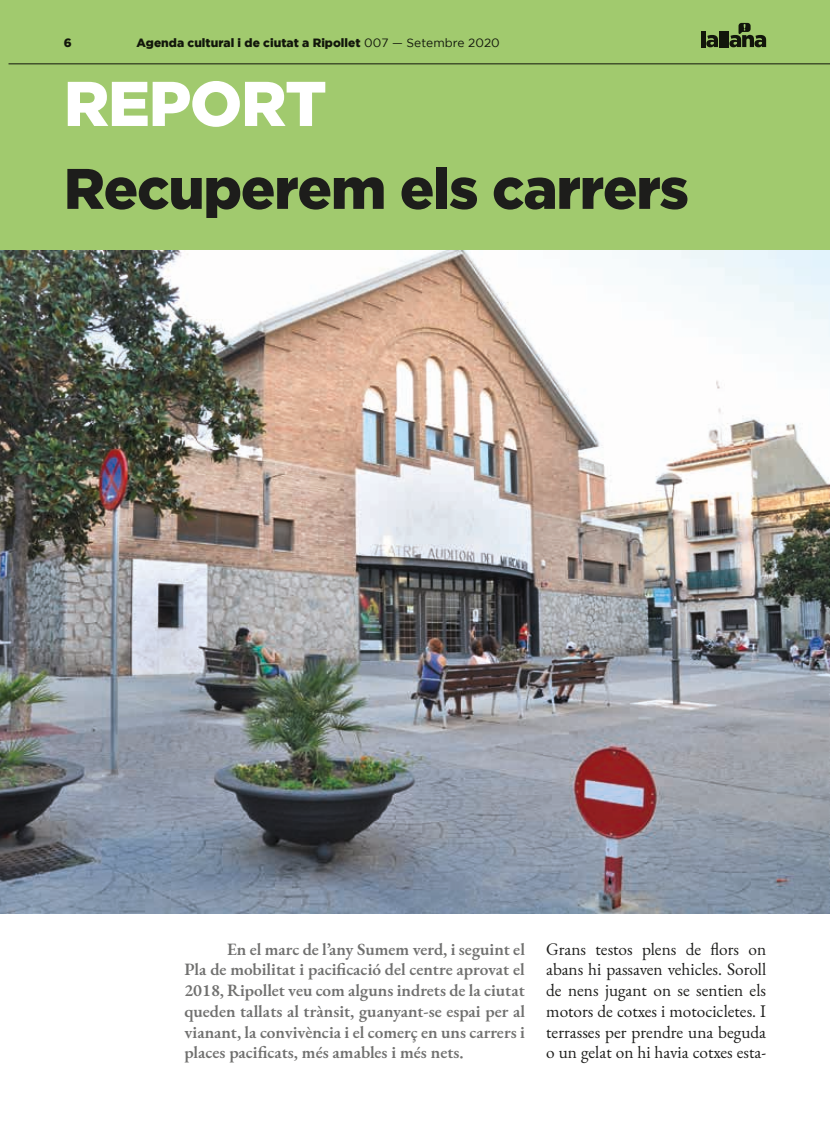
<style>
.page{position:relative;width:830px;height:1132px;background:#fff}
.page>*{position:absolute;margin:0;border:0;box-sizing:border-box;transform-origin:0 0}
.t1{font:900 63px "Gotham";letter-spacing:-.02em;color:#fff}
.t2{font:900 57px "Gotham";letter-spacing:-.02em;color:#1d1d1b}
.t3{font:600 17.25px/20.7px "EB Garamond";color:#70706f;text-align:justify}
.t4{font:17.25px/20.7px "EB Garamond";color:#1d1d1b;text-align:justify}
.t5{font:900 12px "Gotham";color:#1d1d1b}
.s1{font-weight:400}
</style>
<div class="page">
<div style="left:0;top:0;width:829px;height:685px;background:#a1ca6e"></div>
<img style="left:0;top:250px;width:829px;height:662px">
<p class="t5" style="left:64px;top:36px;width:9px">6</p>
<p class="t5" style="left:136px;top:36px;width:365px">Agenda cultural i de ciutat a Ripollet <span class="s1">007 — Setembre 2020</span></p>
<h1 class="t1" style="left:64px;top:67px;width:264px">REPORT</h1>
<h2 class="t2" style="left:64px;top:156px;width:626px">Recuperem els carrers</h2>
<p class="t3" style="left:184px;top:938px;width:342px;text-indent:43px">En el marc de l’any Sumem verd, i seguint el Pla de mobilitat i pacificació del centre aprovat el 2018, Ripollet veu com alguns indrets de la ciutat queden tallats al trànsit, guanyant-se espai per al vianant, la convivència i el comerç en uns carrers i places pacificats, més amables i més nets.</p>
<p class="t4" style="left:546px;top:938px;width:221px">Grans testos plens de flors on abans hi passaven vehicles. Soroll de nens jugant on se sentien els motors de cotxes i motocicletes. I terrasses per prendre una beguda o un gelat on hi havia cotxes esta-</p>
</div>
